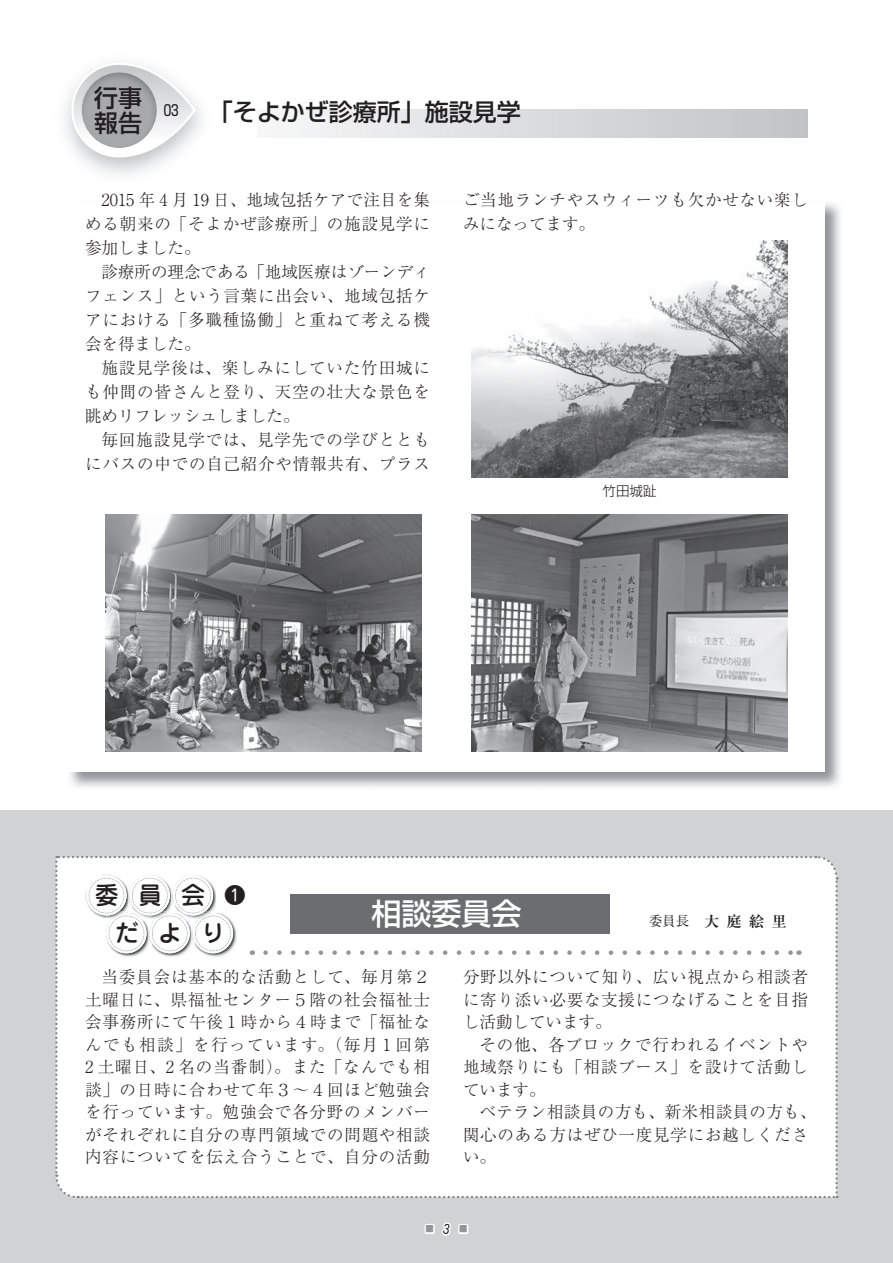
<style>
.page{position:relative;width:893px;height:1263px;background:#fff}
.page>*{position:absolute;margin:0;border:0;box-sizing:border-box;transform-origin:0 0}
.t1{font:500 30px "Shin Go Pro";color:#fff}
.t2{font:500 24px "Shin Go Pro";color:#231f20}
.t3{font:500 24px/37.8px "Jun 34 Pro";letter-spacing:.8em;color:#231f20;text-align:center}
.t4{font:500 24px/25.5px "Shin Go Pr 6";color:#231f20}
.t5{font:300 16.5px/22.5px "Ryumin Pro";letter-spacing:.05em;color:#231f20;text-align:justify}
.t6{font:700 15px "Ryumin Pro";color:#231f20}
.t7{font:15px "Shin Go Pr 6";color:#231f20}
.t8{font:300 13.5px "Shin Go Pro";color:#231f20}
.t9{font:9px "Koz Min Pro";color:#939598}
.s1{font-family:"Shin Go Pr 6 N"}
.s2{font-size:21px}
.s3{font-weight:400;font-size:13.5px}
.s4{font-family:"Swiss 721 BT";font-style:italic;font-stretch:condensed;font-size:13.5px;color:#231f20}
</style>
<div class="page">
<div style="left:0;top:810px;width:893px;height:453px;background:#d1d2d4"></div>
<div style="left:424px;top:1224px;width:11px;height:10px;border:3px solid #fff"></div>
<svg style="left:442px;top:1222px;width:9px;height:14px"></svg>
<div style="left:458px;top:1224px;width:10px;height:10px;border:3px solid #fff"></div>
<img style="left:70px;top:203px;width:770px;height:584px">
<div style="left:68px;top:201px;width:757px;height:571px;background:#fff"></div>
<img style="left:67px;top:94px;width:4px;height:10px">
<img style="left:163px;top:158px;width:6px;height:3px">
<svg style="left:71px;top:65px;width:124px;height:93px"></svg>
<div style="left:257px;top:110px;width:551px;height:28px;background:linear-gradient(to right,#f6f7f8,#c1c3c5)"></div>
<img style="left:471px;top:240px;width:317px;height:238px">
<img style="left:105px;top:514px;width:317px;height:238px">
<img style="left:471px;top:514px;width:317px;height:238px">
<svg style="left:55px;top:856px;width:784px;height:342px"></svg>
<h2 class="t4" style="left:94px;top:83px;width:49px">行事報告</h2>
<p class="t7" style="left:164px;top:98px;width:16px">03</p>
<h2 class="t2" style="left:209px;top:92px;width:313px">「そよかぜ診療所」施設見学</h2>
<p class="t5" style="left:85px;top:186px;width:346px;line-height:24px;text-indent:16px">2015 年 4 月 19 日、地域包括ケアで注目を集める朝来の「そよかぜ診療所」の施設見学に参加しました。</p>
<p class="t5" style="left:85px;top:258px;width:346px;line-height:24px;text-indent:16px">診療所の理念である「地域医療はゾーンディフェンス」という言葉に出会い、地域包括ケアにおける「多職種協働」と重ねて考える機会を得ました。</p>
<p class="t5" style="left:85px;top:354px;width:346px;line-height:24px;text-indent:16px">施設見学後は、楽しみにしていた竹田城にも仲間の皆さんと登り、天空の壮大な景色を眺めリフレッシュしました。</p>
<p class="t5" style="left:85px;top:426px;width:346px;line-height:24px;text-align:right">毎回施設見学では、見学先での学びとともにバスの中での自己紹介や情報共有、プラス</p>
<p class="t5" style="left:463px;top:186px;width:346px;line-height:24px">ご当地ランチやスウィーツも欠かせない楽しみになってます。</p>
<p class="t8" style="left:603px;top:480px;width:55px">竹田城<span class="s1">趾</span></p>
<h2 class="t3" style="left:95px;top:874px;width:152px">委員会 <span class="s2">❶</span>だより</h2>
<h1 class="t1" style="left:371px;top:889px;width:151px">相談委員会</h1>
<p class="t6" style="left:649px;top:909px;width:139px"><span class="s3">委員長</span> 大庭絵里</p>
<p class="t5" style="left:85px;top:964px;width:346px;text-indent:16px">当委員会は基本的な活動として、毎月第２土曜日に、県福祉センター５階の社会福祉士会事務所にて午後１時から４時まで「福祉なんでも相談」を行っています。（毎月 1 回第2 土曜日、2 名の当番制）。また「なんでも相談」の日時に合わせて年３～４回ほど勉強会を行っています。勉強会で各分野のメンバーがそれぞれに自分の専門領域での問題や相談内容についてを伝え合うことで、自分の活動</p>
<p class="t5" style="left:463px;top:964px;width:346px">分野以外について知り、広い視点から相談者に寄り添い必要な支援につなげることを目指し活動しています。</p>
<p class="t5" style="left:463px;top:1032px;width:346px;text-indent:16px">その他、各ブロックで行われるイベントや地域祭りにも「相談ブース」を設けて活動しています。</p>
<p class="t5" style="left:463px;top:1099px;width:355px;text-align:left;text-indent:16px">ベテラン相談員の方も、新米相談員の方も、関心のある方はぜひ一度見学にお越しください。</p>
<p class="t9" style="left:425px;top:1223px;width:44px">■<span class="s4">3</span>■</p>
</div>
